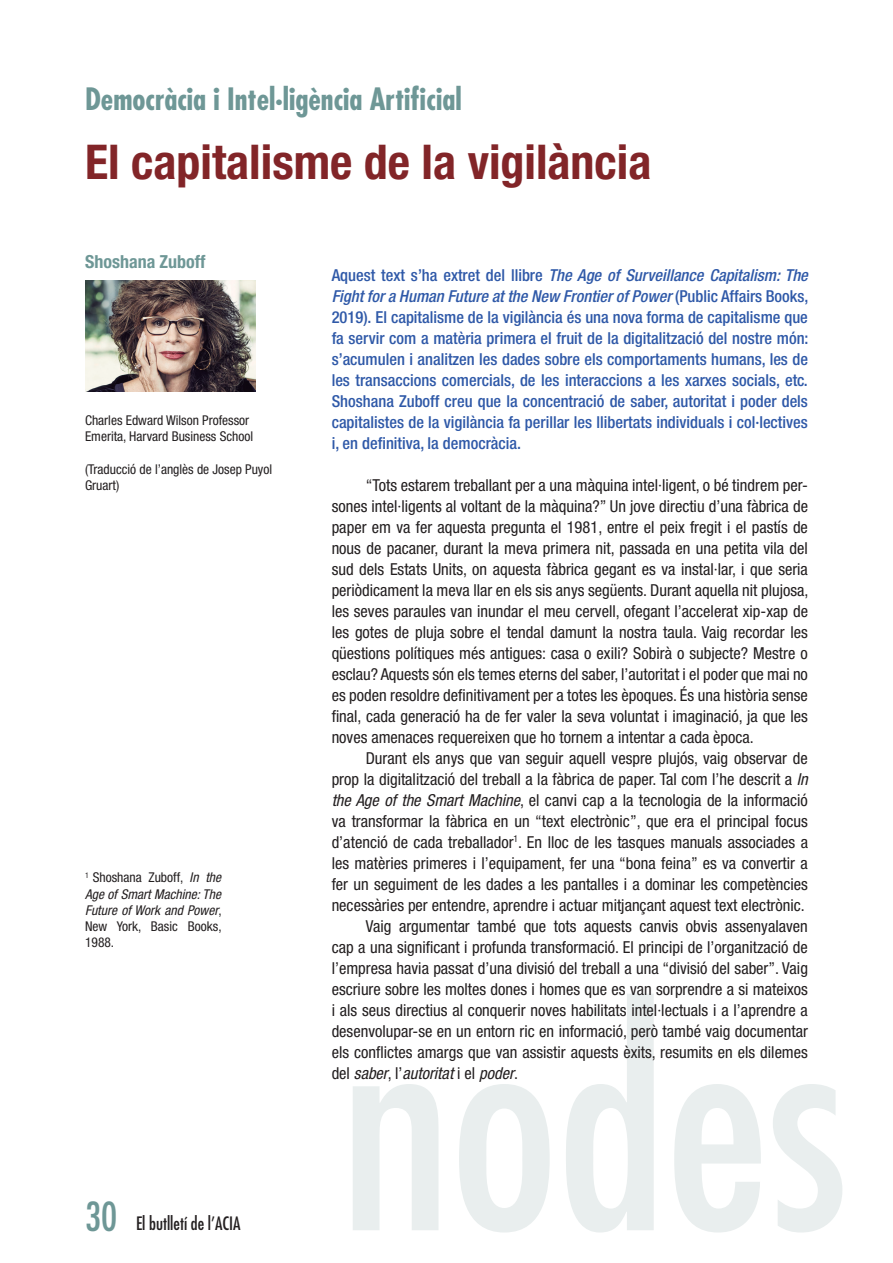
<style>
.page{position:relative;width:893px;height:1263px;background:#fff}
.page>*{position:absolute;margin:0;border:0;box-sizing:border-box;transform-origin:0 0}
.t1{font:700 condensed 48px "Helvetica Neue LT Std";color:#822528}
.basico{font:condensed 39px "Futura Std";color:#6e9796}
.t2{font:700 condensed 30px "Futura Std";color:#6e9796}
.t3{font:condensed 18px "Futura Std";color:#231f20}
.t4{font:700 condensed 18px "Helvetica Neue LT Std";color:#6e9796}
.basico-2{font:condensed 16.5px/21px "Helvetica Neue LT Std";color:#231f20;text-align:justify}
.basico-3{font:500 condensed 16.5px/21px "Helvetica Neue LT Std";color:#2f59a8;text-align:justify}
.t5{font:condensed 13.5px/16.2px "Helvetica Neue LT Std";color:#231f20}
.basico-4{font:italic condensed 13.5px/16.2px "Helvetica Neue LT Std";color:#231f20;text-align:justify}
.s1{font-style:normal}
.s2{font-style:italic}
</style>
<div class="page">
<svg style="left:353px;top:994px;width:489px;height:238px"></svg>
<img style="left:85px;top:281px;width:170px;height:110px">
<p class="t2" style="left:85px;top:80px;width:378px">Democràcia i Intel·ligència Artificial</p>
<p class="t1" style="left:85px;top:133px;width:568px">El capitalisme de la vigilància</p>
<p class="t4" style="left:85px;top:251px;width:122px">Shoshana Zuboff</p>
<p class="t5" style="left:85px;top:412px;width:170px">Charles Edward Wilson Professor<br>Emerita, Harvard Business School</p>
<p class="t5" style="left:85px;top:460px;width:189px">(Traducció de l’anglès de Josep Puyol<br>Gruart)</p>
<p class="basico-4" style="left:85px;top:870px;width:138px"><sup>1</sup> <span class="s1">Shoshana Zuboff,</span> In the Age of Smart Machine: The Future of Work and Power<span class="s1">, New York, Basic Books, 1988.</span></p>
<p class="basico" style="left:85px;top:1193px;width:34px">30</p>
<p class="t3" style="left:136px;top:1213px;width:106px">El butlletí de l’ACIA</p>
<p class="basico-3" style="left:332px;top:264px;width:478px">Aquest text s’ha extret del llibre <span class="s2">The Age of Surveillance Capitalism: The Fight for a Human Future at the New Frontier of Power</span> (Public Affairs Books, 2019). El capitalisme de la vigilància és una nova forma de capitalisme que fa servir com a matèria primera el fruit de la digitalització del nostre món: s’acumulen i analitzen les dades sobre els comportaments humans, les de les transaccions comercials, de les interaccions a les xarxes socials, etc.<br>Shoshana Zuboff creu que la concentració de saber, autoritat i poder dels capitalistes de la vigilància fa perillar les llibertats individuals i col·lectives i, en definitiva, la democràcia.</p>
<p class="basico-2" style="left:332px;top:474px;width:478px;text-indent:34px">“Tots estarem treballant per a una màquina intel·ligent, o bé tindrem per&shy;sones intel·ligents al voltant de la màquina?” Un jove directiu d’una fàbrica de paper em va fer aquesta pregunta el 1981, entre el peix fregit i el pastís de nous de pacaner, durant la meva primera nit, passada en una petita vila del sud dels Estats Units, on aquesta fàbrica gegant es va instal·lar, i que seria periòdicament la meva llar en els sis anys següents. Durant aquella nit plujosa, les seves paraules van inundar el meu cervell, ofegant l’accelerat xip-xap de les gotes de pluja sobre el tendal damunt la nostra taula. Vaig recordar les qüestions polítiques més antigues: casa o exili? Sobirà o subjecte? Mestre o esclau? Aquests són els temes eterns del saber, l’autoritat i el poder que mai no es poden resoldre definitivament per a totes les èpoques. És una història sense final, cada generació ha de fer valer la seva voluntat i imaginació, ja que les noves amenaces requereixen que ho tornem a intentar a cada època.</p>
<p class="basico-2" style="left:332px;top:747px;width:478px;text-indent:34px">Durant els anys que van seguir aquell vespre plujós, vaig observar de prop la digitalització del treball a la fàbrica de paper. Tal com l’he descrit a <span class="s2">In the Age of the Smart Machine</span>, el canvi cap a la tecnologia de la informació va transformar la fàbrica en un “text electrònic”, que era el principal focus d’atenció de cada treballador<sup>1</sup>. En lloc de les tasques manuals associades a les matèries primeres i l’equipament, fer una “bona feina” es va convertir a fer un seguiment de les dades a les pantalles i a dominar les competències necessàries per entendre, aprendre i actuar mitjançant aquest text electrònic.</p>
<p class="basico-2" style="left:332px;top:915px;width:478px;text-indent:34px">Vaig argumentar també que tots aquests canvis obvis assenyalaven cap a una significant i profunda transformació. El principi de l’organització de l’empresa havia passat d’una divisió del treball a una “divisió del saber”. Vaig escriure sobre les moltes dones i homes que es van sorprendre a si mateixos i als seus directius al conquerir noves habilitats intel·lectuals i a l’aprendre a desenvolupar-se en un entorn ric en informació, però també vaig documentar els conflictes amargs que van assistir aquests èxits, resumits en els dilemes del <span class="s2">saber</span>, l’<span class="s2">autoritat</span> i el <span class="s2">poder</span>.</p>
</div>
